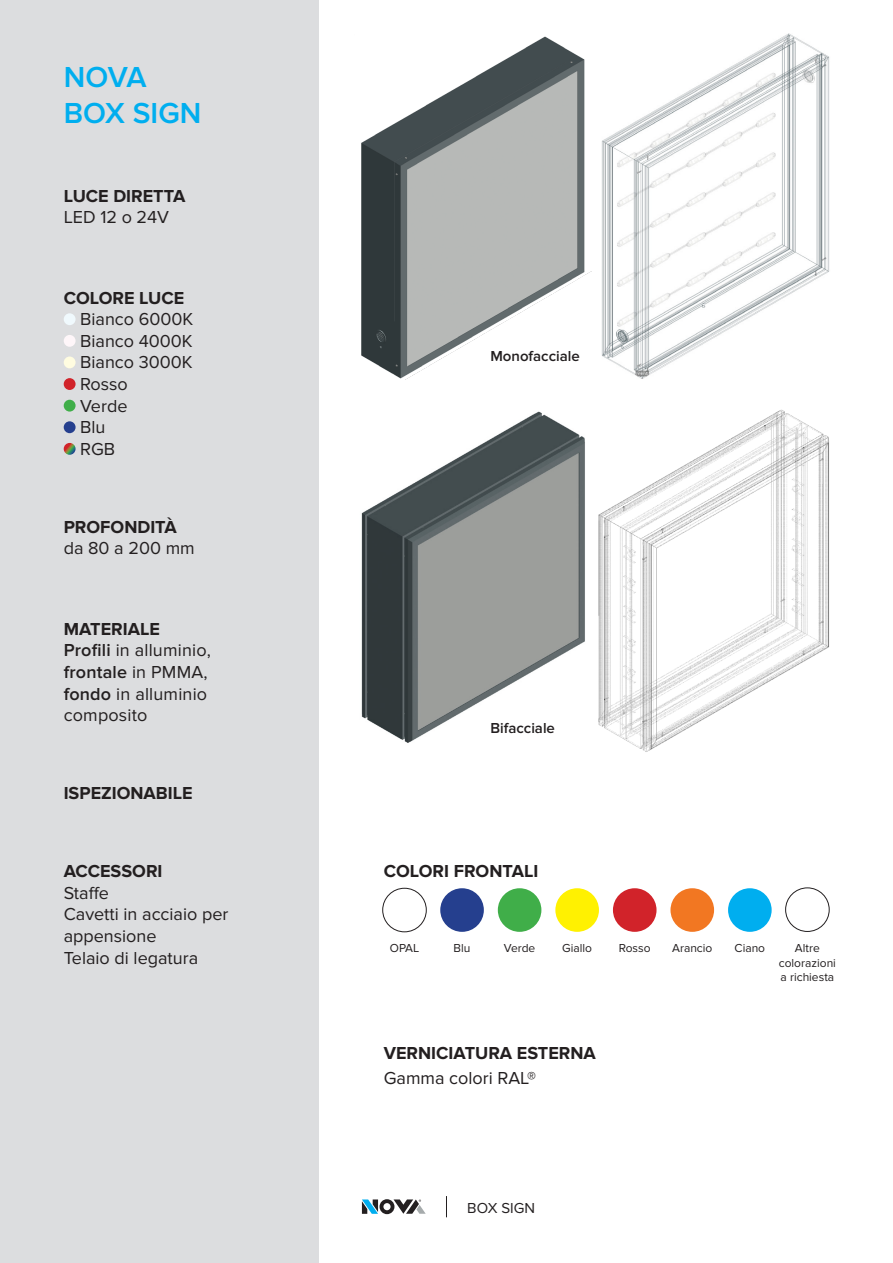
<style>
.page{position:relative;width:893px;height:1263px;background:#fff}
.page>*{position:absolute;margin:0;border:0;box-sizing:border-box;transform-origin:0 0}
.t1{font:600 30px "Proxima Nova";color:#00aeef}
.t2{font:18px/21.6px "Proxima Nova";color:#231f20}
.t3{font:700 18px "Proxima Nova";color:#231f20}
.t4{font:600 18px "Proxima Nova";letter-spacing:.01em;color:#231f20}
.t5{font:600 15px "Proxima Nova";color:#231f20}
.t6{font:15px "Proxima Nova";color:#231f20}
.t7{font:12px "Proxima Nova";color:#231f20}
.s1{font-weight:600}
.s2{font-weight:400}
</style>
<div class="page">
<svg style="left:362px;top:1199px;width:64px;height:15px"></svg>
<svg style="left:446px;top:1196px;width:1px;height:21px"></svg>
<div style="left:0;top:0;width:319px;height:1262px;background:#dcdddf"></div>
<div style="left:64px;top:313px;width:12px;height:12px;background:#f0f9fd;border-radius:50%"></div>
<div style="left:64px;top:335px;width:12px;height:12px;background:#fef6f9;border-radius:50%"></div>
<div style="left:64px;top:356px;width:12px;height:12px;background:#fffce0;border-radius:50%"></div>
<div style="left:64px;top:378px;width:12px;height:12px;background:#d1232a;border-radius:50%"></div>
<div style="left:64px;top:400px;width:12px;height:12px;background:#40ae49;border-radius:50%"></div>
<div style="left:64px;top:421px;width:12px;height:12px;background:#253f8e;border-radius:50%"></div>
<svg style="left:64px;top:443px;width:12px;height:12px"></svg>
<img style="left:361px;top:36px;width:231px;height:343px">
<img style="left:361px;top:411px;width:224px;height:332px">
<img style="left:598px;top:409px;width:231px;height:343px">
<img style="left:601px;top:34px;width:229px;height:345px">
<div style="left:382px;top:888px;width:45px;height:44px;border:1px solid #231f20;border-radius:50%"></div>
<div style="left:498px;top:888px;width:43px;height:44px;background:#40ae49;border-radius:50%"></div>
<div style="left:613px;top:888px;width:43px;height:44px;background:#d1232a;border-radius:50%"></div>
<div style="left:728px;top:888px;width:44px;height:44px;background:#00aeef;border-radius:50%"></div>
<div style="left:440px;top:888px;width:44px;height:44px;background:#253f8e;border-radius:50%"></div>
<div style="left:555px;top:888px;width:44px;height:44px;background:#fff101;border-radius:50%"></div>
<div style="left:670px;top:888px;width:44px;height:44px;background:#f27722;border-radius:50%"></div>
<div style="left:785px;top:887px;width:45px;height:45px;border:1px solid #231f20;border-radius:50%"></div>
<p class="t1" style="left:64px;top:60px;width:84px">NOVA</p>
<p class="t1" style="left:64px;top:96px;width:139px">BOX SIGN</p>
<p class="t3" style="left:64px;top:185px;width:123px">LUCE DIRETTA</p>
<p class="t2" style="left:64px;top:207px;width:107px">LED 12 o 24V</p>
<p class="t3" style="left:64px;top:287px;width:122px">COLORE LUCE</p>
<p class="t2" style="left:80px;top:309px;width:115px">Bianco 6000K</p>
<p class="t2" style="left:80px;top:330px;width:114px">Bianco 4000K</p>
<p class="t2" style="left:80px;top:352px;width:114px">Bianco 3000K</p>
<p class="t2" style="left:80px;top:373px;width:49px">Rosso</p>
<p class="t2" style="left:80px;top:395px;width:49px">Verde</p>
<p class="t2" style="left:80px;top:417px;width:27px">Blu</p>
<p class="t2" style="left:80px;top:438px;width:37px">RGB</p>
<p class="t3" style="left:64px;top:516px;width:115px">PROFONDITÀ</p>
<p class="t2" style="left:64px;top:538px;width:133px">da 80 a 200 mm</p>
<p class="t3" style="left:64px;top:618px;width:98px">MATERIALE</p>
<p class="t2" style="left:64px;top:640px;width:149px"><span class="s1">Profili</span> in alluminio,</p>
<p class="t4" style="left:64px;top:662px;width:145px">frontale <span class="s2">in PMMA,</span></p>
<p class="t2" style="left:64px;top:683px;width:145px"><span class="s1">fondo</span> in alluminio composito</p>
<p class="t3" style="left:64px;top:783px;width:131px">ISPEZIONABILE</p>
<p class="t3" style="left:64px;top:861px;width:100px">ACCESSORI</p>
<p class="t2" style="left:64px;top:882px;width:47px">Staffe</p>
<p class="t2" style="left:64px;top:904px;width:166px">Cavetti in acciaio per appensione</p>
<p class="t2" style="left:64px;top:947px;width:136px">Telaio di legatura</p>
<p class="t5" style="left:490px;top:347px;width:91px">Monofacciale</p>
<p class="t5" style="left:490px;top:719px;width:66px">Bifacciale</p>
<p class="t3" style="left:384px;top:861px;width:156px">COLORI FRONTALI</p>
<p class="t7" style="left:390px;top:941px;width:31px">OPAL</p>
<p class="t7" style="left:454px;top:941px;width:18px">Blu</p>
<p class="t7" style="left:504px;top:941px;width:33px">Verde</p>
<p class="t7" style="left:562px;top:941px;width:31px">Giallo</p>
<p class="t7" style="left:619px;top:941px;width:33px">Rosso</p>
<p class="t7" style="left:672px;top:941px;width:42px">Arancio</p>
<p class="t7" style="left:734px;top:941px;width:32px">Ciano</p>
<p class="t7" style="left:795px;top:941px;width:26px">Altre</p>
<p class="t7" style="left:779px;top:956px;width:59px">colorazioni</p>
<p class="t7" style="left:781px;top:970px;width:55px">a richiesta</p>
<p class="t3" style="left:384px;top:1043px;width:214px">VERNICIATURA ESTERNA</p>
<p class="t2" style="left:384px;top:1068px;width:154px">Gamma colori RAL®</p>
<p class="t6" style="left:467px;top:1199px;width:69px">BOX SIGN</p>
</div>
